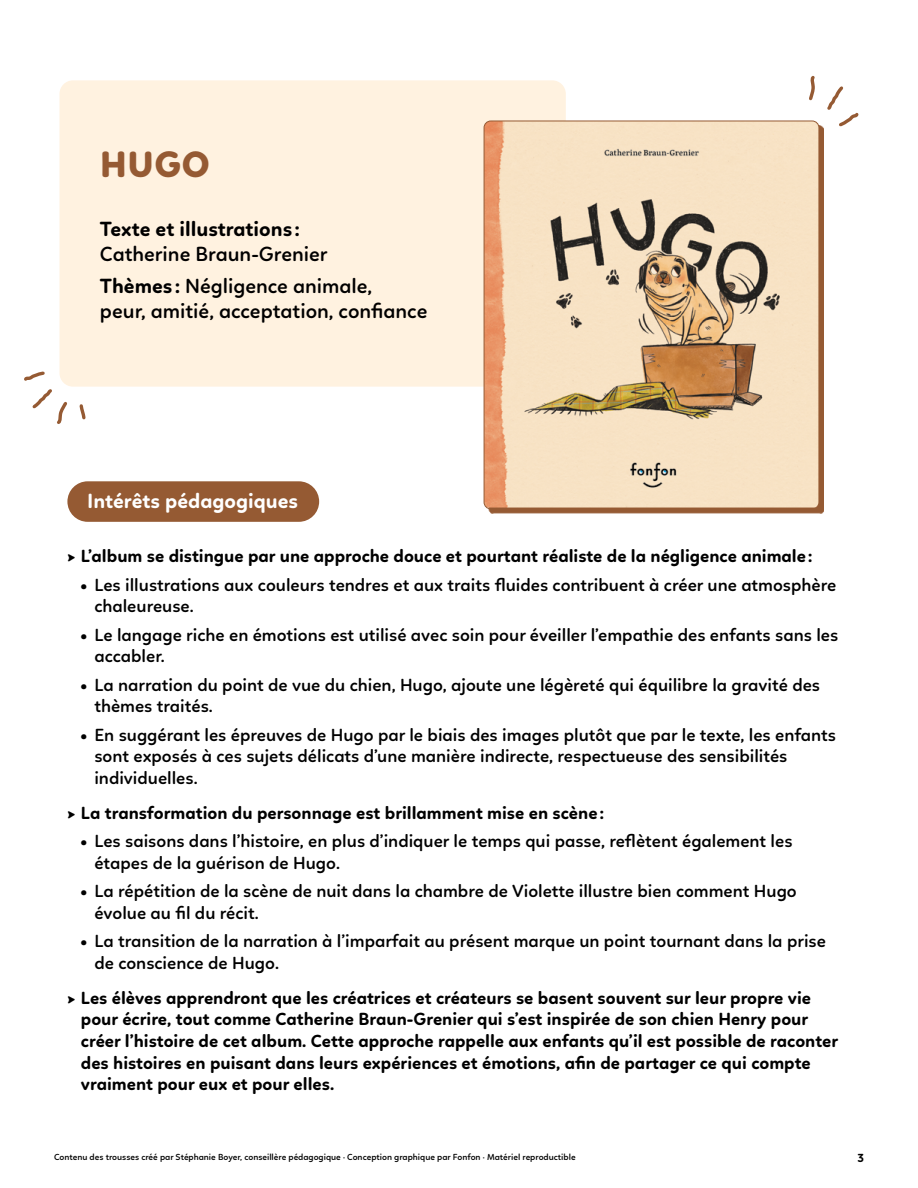
<style>
.page{position:relative;width:918px;height:1188px;background:#fff}
.page>*{position:absolute;margin:0;border:0;box-sizing:border-box;transform-origin:0 0}
.t1{font:800 37.5px "Linotte";color:#955a33}
.t2{font:600 21px/32px "Linotte";color:#000}
.t3{font:700 21px "Linotte";color:#000}
.t4{font:700 21px "Linotte";color:#fff}
.t5{font:600 18px/21.6px "Linotte";color:#000}
.t6{font:700 18px/21.6px "Linotte";color:#000}
.t7{font:700 12px "Linotte";color:#000}
.t8{font:600 9px "Linotte";color:#000}
.s1{font-weight:700}
.s2{font-weight:600}
</style>
<div class="page">
<div style="left:59px;top:80px;width:507px;height:307px;background:#fff2e0;border-radius:14px"></div>
<div style="left:67px;top:481px;width:252px;height:41px;background:#955a33;border-radius:20px"></div>
<div style="left:489px;top:126px;width:335px;height:388px;background:#955a33"></div>
<img style="left:484px;top:121px;width:335px;height:387px">
<div style="left:484px;top:121px;width:335px;height:388px;border:1px solid #955a33;border-radius:7px"></div>
<svg style="left:24px;top:369px;width:46px;height:55px"></svg>
<svg style="left:79px;top:404px;width:7px;height:16px"></svg>
<svg style="left:809px;top:75px;width:6px;height:26px"></svg>
<svg style="left:827px;top:86px;width:32px;height:41px"></svg>
<h1 class="t1" style="left:100px;top:142px;width:111px">HUGO</h1>
<p class="t3" style="left:100px;top:216px;width:201px">Texte et illustrations :</p>
<p class="t2" style="left:100px;top:238px;width:274px">Catherine Braun-Grenier<br><span class="s1">Thèmes :</span> Négligence animale,</p>
<p class="t2" style="left:100px;top:295px;width:329px">peur, amitié, acceptation, confiance</p>
<p class="t4" style="left:87px;top:488px;width:213px">Intérêts pédagogiques</p>
<p class="t6" style="left:67px;top:545px;width:747px"><span class="s2">►</span> L’album se distingue par une approche douce et pourtant réaliste de la négligence animale:</p>
<p class="t5" style="left:94px;top:574px;width:743px;text-indent:-14px">• Les illustrations aux couleurs tendres et aux traits fluides contribuent à créer une atmosphère chaleureuse.</p>
<p class="t5" style="left:94px;top:624px;width:745px;text-indent:-14px">• Le langage riche en émotions est utilisé avec soin pour éveiller l’empathie des enfants sans les accabler.</p>
<p class="t5" style="left:94px;top:674px;width:727px;text-indent:-14px">• La narration du point de vue du chien, Hugo, ajoute une légèreté qui équilibre la gravité des thèmes traités.</p>
<p class="t5" style="left:94px;top:724px;width:743px;text-indent:-14px">• En suggérant les épreuves de Hugo par le biais des images plutôt que par le texte, les enfants sont exposés à ces sujets délicats d’une manière indirecte, respectueuse des sensibilités individuelles.</p>
<p class="t6" style="left:67px;top:802px;width:538px"><span class="s2">►</span> La transformation du personnage est brillamment mise en scène:</p>
<p class="t5" style="left:94px;top:830px;width:700px;text-indent:-14px">• Les saisons dans l’histoire, en plus d’indiquer le temps qui passe, reflètent également les étapes de la guérison de Hugo.</p>
<p class="t5" style="left:94px;top:880px;width:704px;text-indent:-14px">• La répétition de la scène de nuit dans la chambre de Violette illustre bien comment Hugo évolue au fil du récit.</p>
<p class="t5" style="left:94px;top:930px;width:733px;text-indent:-14px">• La transition de la narration à l’imparfait au présent marque un point tournant dans la prise de conscience de Hugo.</p>
<p class="t6" style="left:81px;top:987px;width:759px;text-indent:-14px"><span class="s2">►</span> Les élèves apprendront que les créatrices et créateurs se basent souvent sur leur propre vie pour écrire, tout comme Catherine Braun-Grenier qui s’est inspirée de son chien Henry pour créer l’histoire de cet album. Cette approche rappelle aux enfants qu’il est possible de raconter des histoires en puisant dans leurs expériences et émotions, afin de partager ce qui compte vraiment pour eux et pour elles.</p>
<p class="t8" style="left:54px;top:1152px;width:523px">Contenu des trousses créé par Stéphanie Boyer, conseillère pédagogique · Conception graphique par Fonfon · Matériel reproductible</p>
<p class="t7" style="left:857px;top:1151px;width:8px">3</p>
</div>
